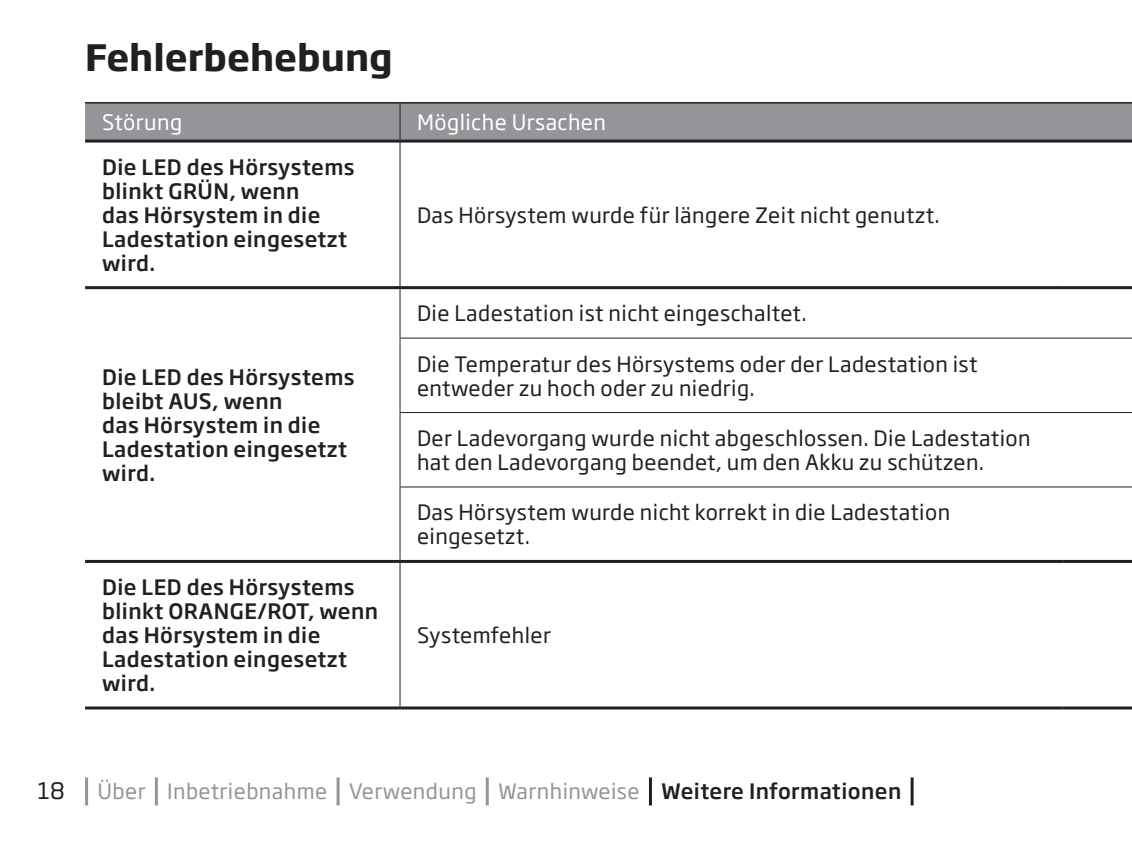
<style>
.page{position:relative;width:1132px;height:842px;background:#fff}
.page>*{position:absolute;margin:0;border:0;box-sizing:border-box;transform-origin:0 0}
.t1{font:700 36px "Soho Gothic Pro";color:#231f20}
.t2{font:22.5px "Soho Gothic Pro";color:#231f20}
.t3{font:21px/24px "Soho Gothic Pro";letter-spacing:.02em;color:#231f20}
.t4{font:500 21px/24px "Soho Gothic Pro";letter-spacing:.02em;color:#231f20}
.t5{font:21px "Soho Gothic Pro";letter-spacing:.02em;color:#939598}
.t6{font:21px "Soho Gothic Pro";letter-spacing:.02em;color:#fff}
.s1{font-weight:500;color:#231f20}
</style>
<div class="page">
<hr style="left:85px;top:777px;width:3px;height:28px;background:#939598">
<hr style="left:155px;top:777px;width:3px;height:28px;background:#939598">
<hr style="left:336px;top:777px;width:3px;height:28px;background:#939598">
<hr style="left:485px;top:777px;width:3px;height:28px;background:#939598">
<hr style="left:648px;top:777px;width:3px;height:28px;background:#231f20">
<hr style="left:910px;top:777px;width:3px;height:28px;background:#231f20">
<div style="left:85px;top:104px;width:1046px;height:36px;background:#939598"></div>
<hr style="left:399px;top:104px;width:1px;height:36px;background:#231f20">
<hr style="left:399px;top:143px;width:1px;height:143px;background:#231f20">
<hr style="left:399px;top:289px;width:1px;height:49px;background:#231f20">
<hr style="left:399px;top:338px;width:1px;height:74px;background:#231f20">
<hr style="left:399px;top:413px;width:1px;height:74px;background:#231f20">
<hr style="left:399px;top:487px;width:1px;height:73px;background:#231f20">
<hr style="left:399px;top:563px;width:1px;height:143px;background:#231f20">
<hr style="left:85px;top:140px;width:315px;height:3px;background:#231f20">
<hr style="left:85px;top:286px;width:315px;height:3px;background:#231f20">
<hr style="left:85px;top:706px;width:315px;height:3px;background:#231f20">
<hr style="left:85px;top:102px;width:315px;height:2px;background:#231f20">
<hr style="left:400px;top:102px;width:663px;height:2px;background:#231f20">
<hr style="left:1063px;top:102px;width:68px;height:2px;background:#231f20">
<hr style="left:85px;top:560px;width:315px;height:3px;background:#231f20">
<hr style="left:400px;top:560px;width:663px;height:3px;background:#231f20">
<hr style="left:1063px;top:560px;width:68px;height:3px;background:#231f20">
<hr style="left:400px;top:140px;width:663px;height:3px;background:#231f20">
<hr style="left:1063px;top:140px;width:68px;height:3px;background:#231f20">
<hr style="left:400px;top:286px;width:663px;height:3px;background:#231f20">
<hr style="left:1063px;top:286px;width:68px;height:3px;background:#231f20">
<hr style="left:400px;top:706px;width:663px;height:3px;background:#231f20">
<hr style="left:1063px;top:706px;width:68px;height:3px;background:#231f20">
<hr style="left:399px;top:338px;width:664px;height:1px;background:#231f20">
<hr style="left:399px;top:412px;width:664px;height:1px;background:#231f20">
<hr style="left:399px;top:486px;width:664px;height:1px;background:#231f20">
<hr style="left:1063px;top:338px;width:68px;height:1px;background:#231f20">
<hr style="left:1063px;top:412px;width:68px;height:1px;background:#231f20">
<hr style="left:1063px;top:486px;width:68px;height:1px;background:#231f20">
<h1 class="t1" style="left:85px;top:29px;width:309px">Fehlerbehebung</h1>
<p class="t6" style="left:102px;top:106px;width:81px">Störung</p>
<p class="t6" style="left:417px;top:106px;width:190px">Mögliche Ursachen</p>
<p class="t4" style="left:102px;top:154px;width:254px">Die LED des Hörsystems blinkt GRÜN, wenn<br>das Hörsystem in die<br>Ladestation eingesetzt wird.</p>
<p class="t3" style="left:417px;top:202px;width:524px">Das Hörsystem wurde für längere Zeit nicht genutzt.</p>
<p class="t4" style="left:102px;top:364px;width:254px">Die LED des Hörsystems bleibt AUS, wenn<br>das Hörsystem in die<br>Ladestation eingesetzt wird.</p>
<p class="t4" style="left:102px;top:574px;width:277px">Die LED des Hörsystems blinkt ORANGE/ROT, wenn das Hörsystem in die<br>Ladestation eingesetzt wird.</p>
<p class="t3" style="left:417px;top:300px;width:391px">Die Ladestation ist nicht eingeschaltet.</p>
<p class="t3" style="left:417px;top:351px;width:562px">Die Temperatur des Hörsystems oder der Ladestation ist entweder zu hoch oder zu niedrig.</p>
<p class="t3" style="left:417px;top:425px;width:615px">Der Ladevorgang wurde nicht abgeschlossen. Die Ladestation hat den Ladevorgang beendet, um den Akku zu schützen.</p>
<p class="t3" style="left:417px;top:499px;width:534px">Das Hörsystem wurde nicht korrekt in die Ladestation eingesetzt.</p>
<p class="t3" style="left:417px;top:622px;width:135px">Systemfehler</p>
<p class="t2" style="left:37px;top:774px;width:29px">18</p>
<p class="t5" style="left:97px;top:775px;width:805px">Über Inbetriebnahme Verwendung Warnhinweise <span class="s1">Weitere Informationen</span></p>
</div>
